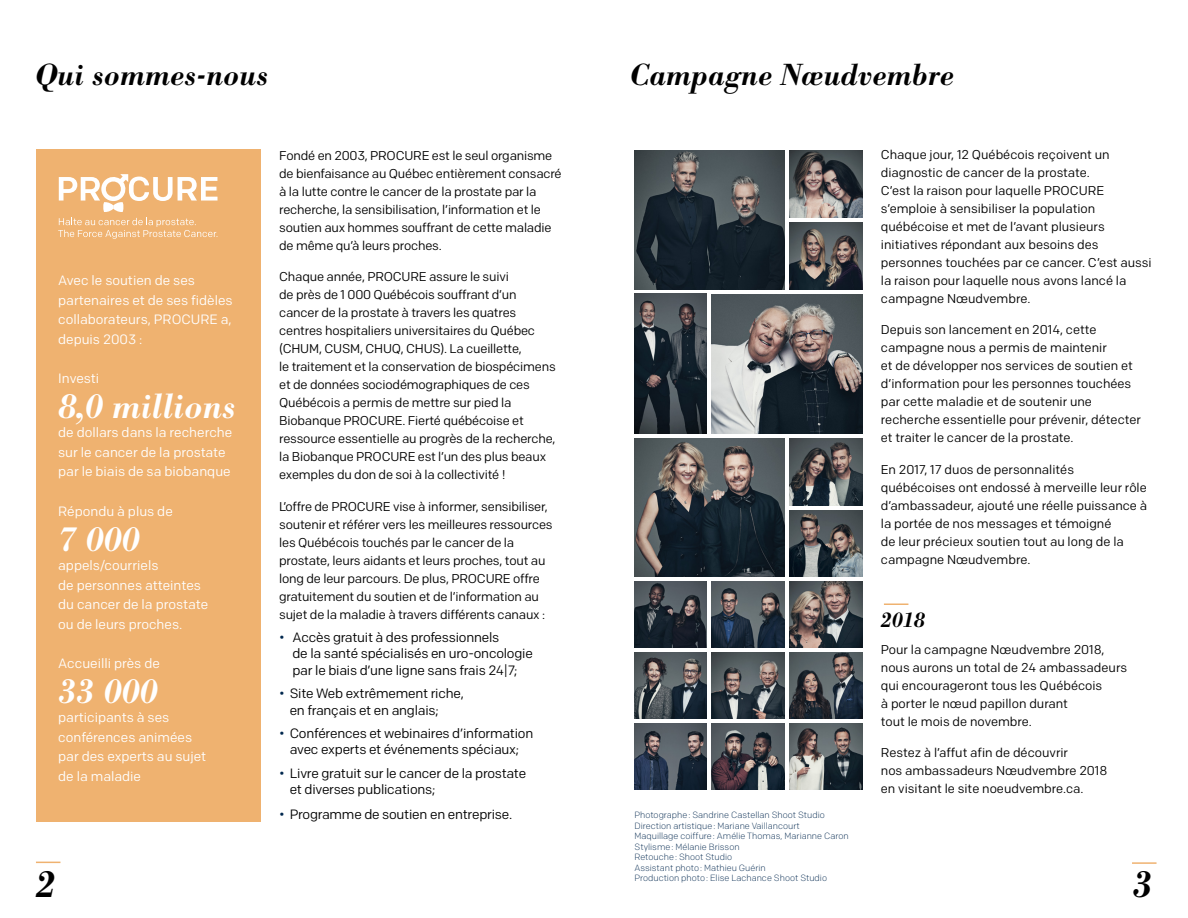
<style>
.page{position:relative;width:1188px;height:918px;background:#fff}
.page>*{position:absolute;margin:0;border:0;box-sizing:border-box;transform-origin:0 0}
.t1{font:italic 500 37.5px "Bodoni BE";color:#000}
.t2{font:italic 500 34.5px "Bodoni BE";color:#fff}
.t3{font:italic 500 30px "Bodoni BE";color:#000}
.t4{font:italic 500 21px "Bodoni BE";color:#000}
.t5{font:13.5px/19.5px "Colfax";color:#fff}
.t6{font:13.5px/16.5px "Colfax";letter-spacing:-.015em;color:#000}
.t7{font:12.75px/18px "Colfax";letter-spacing:-.015em;color:#000}
.t8{font:300 9px/10.5px "Colfax";color:#00274e}
.s1{color:#00274e}
</style>
<div class="page">
<div style="left:37px;top:149px;width:224px;height:673px;background:#efb270"></div>
<svg style="left:59px;top:175px;width:159px;height:37px"></svg>
<svg style="left:58px;top:218px;width:159px;height:20px"></svg>
<svg style="left:884px;top:604px;width:24px;height:1px"></svg>
<svg style="left:36px;top:862px;width:24px;height:1px"></svg>
<hr style="left:1132px;top:862px;width:25px;height:2px;background:#efb270">
<img style="left:635px;top:294px;width:72px;height:139px">
<img style="left:635px;top:582px;width:72px;height:65px">
<img style="left:790px;top:582px;width:73px;height:65px">
<img style="left:789px;top:723px;width:74px;height:67px">
<img style="left:712px;top:652px;width:73px;height:66px">
<img style="left:790px;top:222px;width:73px;height:67px">
<img style="left:635px;top:652px;width:72px;height:66px">
<img style="left:712px;top:294px;width:151px;height:139px">
<img style="left:635px;top:150px;width:150px;height:139px">
<img style="left:635px;top:438px;width:150px;height:139px">
<img style="left:790px;top:150px;width:73px;height:67px">
<img style="left:635px;top:723px;width:72px;height:67px">
<img style="left:790px;top:652px;width:73px;height:66px">
<img style="left:712px;top:582px;width:73px;height:65px">
<img style="left:712px;top:723px;width:73px;height:67px">
<img style="left:790px;top:510px;width:73px;height:67px">
<img style="left:790px;top:438px;width:73px;height:68px">
<h3 class="t3" style="left:35px;top:57px;width:235px">Qui sommes-nous</h3>
<h3 class="t3" style="left:630px;top:57px;width:326px">Campagne Næudvembre</h3>
<p class="t7" style="left:881px;top:145px;width:272px">Chaque jour, 12 Québécois reçoivent un diagnostic de cancer de la prostate.<br>C’est la raison pour laquelle PROCURE s’emploie à sensibiliser la population québécoise et met de l’avant plusieurs initiatives répondant aux besoins des personnes touchées par ce cancer. C’est aussi la raison pour laquelle nous avons lancé la campagne Nœudvembre.</p>
<p class="t7" style="left:881px;top:321px;width:262px">Depuis son lancement en 2014, cette campagne nous a permis de maintenir<br>et de développer nos services de soutien et d’information pour les personnes touchées par cette maladie et de soutenir une recherche essentielle pour prévenir, détecter et traiter le cancer de la prostate.</p>
<p class="t7" style="left:881px;top:460px;width:268px">En 2017, 17 duos de personnalités québécoises ont endossé à merveille leur rôle d’ambassadeur, ajouté une réelle puissance à la portée de nos messages et témoigné<br>de leur précieux soutien tout au long de la campagne Nœudvembre.</p>
<p class="t7" style="left:279px;top:146px;width:284px">Fondé en 2003, PROCURE est le seul organisme de bienfaisance au Québec entièrement consacré à la lutte contre le cancer de la prostate par la recherche, la sensibilisation, l’information et le soutien aux hommes souffrant de cette maladie de même qu’à leurs proches.</p>
<p class="t7" style="left:279px;top:268px;width:278px">Chaque année, PROCURE assure le suivi<br>de près de 1 000 Québécois souffrant d’un cancer de la prostate à travers les quatres centres hospitaliers universitaires du Québec (CHUM, CUSM, CHUQ, CHUS). La cueillette,<br>le traitement et la conservation de biospécimens et de données sociodémographiques de ces Québécois a permis de mettre sur pied la Biobanque PROCURE. Fierté québécoise et ressource essentielle au progrès de la recherche, la Biobanque PROCURE est l’un des plus beaux exemples du don de soi à la collectivité !</p>
<p class="t7" style="left:279px;top:497px;width:275px">L’offre de PROCURE vise à informer, sensibiliser, soutenir et référer vers les meilleures ressources les Québécois touchés par le cancer de la prostate, leurs aidants et leurs proches, tout au long de leur parcours. De plus, PROCURE offre gratuitement du soutien et de l’information au sujet de la maladie à travers différents canaux :</p>
<p class="t6" style="left:292px;top:629px;width:242px;text-indent:-13px"><span class="s1">•</span> Accès gratuit à des professionnels<br>de la santé spécialisés en uro-oncologie par le biais d’une ligne sans frais 24|7;</p>
<p class="t6" style="left:290px;top:685px;width:176px;text-indent:-11px"><span class="s1">•</span> Site Web extrêmement riche, en français et en anglais;</p>
<p class="t6" style="left:279px;top:725px;width:256px;text-align:center"><span class="s1">•</span> Conférences et webinaires d’information avec experts et événements spéciaux;</p>
<p class="t6" style="left:290px;top:765px;width:238px;text-indent:-11px"><span class="s1">•</span> Livre gratuit sur le cancer de la prostate et diverses publications;</p>
<p class="t6" style="left:279px;top:806px;width:235px"><span class="s1">•</span> Programme de soutien en entreprise.</p>
<p class="t5" style="left:58px;top:271px;width:176px">Avec le soutien de ses partenaires et de ses fidèles collaborateurs, PROCURE a, depuis 2003 :</p>
<p class="t5" style="left:58px;top:369px;width:43px">Investi</p>
<h2 class="t2" style="left:58px;top:386px;width:179px">8,0 millions</h2>
<p class="t5" style="left:58px;top:423px;width:176px">de dollars dans la recherche sur le cancer de la prostate par le biais de sa biobanque</p>
<p class="t5" style="left:58px;top:502px;width:116px">Répondu à plus de</p>
<h2 class="t2" style="left:58px;top:519px;width:83px">7 000</h2>
<p class="t5" style="left:58px;top:556px;width:151px">appels/courriels<br>de personnes atteintes du cancer de la prostate ou de leurs proches.</p>
<p class="t5" style="left:58px;top:654px;width:103px">Accueilli près de</p>
<h2 class="t2" style="left:58px;top:671px;width:101px">33 000</h2>
<p class="t5" style="left:58px;top:708px;width:150px">participants à ses conférences animées par des experts au sujet de la maladie</p>
<h3 class="t4" style="left:881px;top:607px;width:45px">2018</h3>
<p class="t7" style="left:881px;top:640px;width:248px">Pour la campagne Nœudvembre 2018, nous aurons un total de 24 ambassadeurs qui encourageront tous les Québécois<br>à porter le nœud papillon durant<br>tout le mois de novembre.</p>
<p class="t7" style="left:881px;top:744px;width:228px">Restez à l’affut afin de découvrir<br>nos ambassadeurs Nœudvembre 2018 en visitant le site noeudvembre.ca.</p>
<p class="t8" style="left:635px;top:810px;width:216px">Photographe: Sandrine Castellan Shoot Studio Direction artistique: Mariane Vaillancourt<br>Maquillage coiffure: Amélie Thomas, Marianne Caron Stylisme: Mélanie Brisson<br>Retouche: Shoot Studio<br>Assistant photo: Mathieu Guérin<br>Production photo: Elise Lachance Shoot Studio</p>
<h1 class="t1" style="left:36px;top:862px;width:21px">2</h1>
<h1 class="t1" style="left:1132px;top:862px;width:21px">3</h1>
</div>
